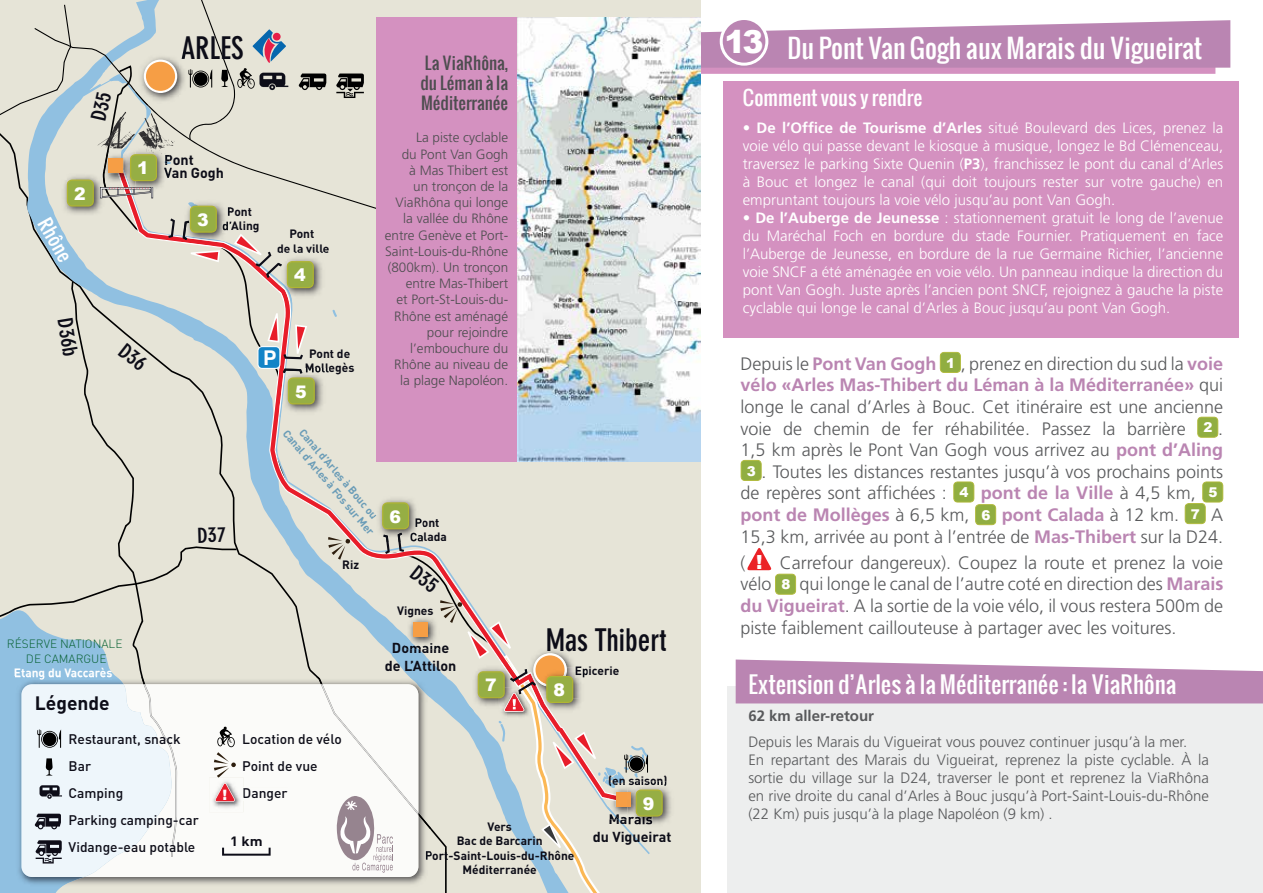
<style>
.page{position:relative;width:1263px;height:893px;background:#fff}
.page>*{position:absolute;margin:0;border:0;box-sizing:border-box;transform-origin:0 0}
.t1{font:700 condensed 30.9px "DIN Neuzeit Grotesk";color:#0d0d18}
.t2{font:25.5px "Oswald";color:#fff}
.t3{font:22.5px "Oswald";color:#fff}
.t4{font:700 condensed 20.85px "DIN Neuzeit Grotesk";color:#fff;scale:1.1 1}
.t5{font:700 condensed 20.55px "DIN Neuzeit Grotesk";color:#0d0d18;scale:1.1 1}
.t6{font:700 20.4px "Helvetica";color:#fff}
.t7{font:19.5px "Oswald";color:#fff}
.t8{font:700 19.2px "DIN";color:#0d0d18}
.t9{font:300 18px/21.6px "Frutiger";color:#58595b;text-align:center}
.t10{font:900 17.4px "Arial";color:#fff}
.t11{font:16.5px/19.8px "Oswald";color:#4d4d4f;text-align:justify}
.t12{font:300 15px/18px "Frutiger";color:#fff;text-align:justify}
.t13{font:300 15px/18px "Frutiger";color:#58595b}
.t14{font:700 15px "Frutiger";color:#58595b}
.t15{font:900 14.4px "Arial";color:#fff}
.t16{font:700 14.25px/17.1px "DIN";color:#0d0d18;text-align:center}
.t17{font:500 13.8px/27.2px "DIN";color:#0d0d18}
.t18{font:300 13.5px/16.2px "Frutiger";color:#4d4d4f;text-align:right}
.t19{font:700 13.35px "DIN";color:#0d0d18;scale:1.1 1}
.t20{font:700 12px/14.4px "DIN";color:#0d0d18;text-align:center}
.t21{font:700 12px "DIN";color:#fff}
.t22{font:300 11.85px/14.2px "DIN";color:#076132;text-align:center}
.t23{font:700 10.8px "DIN";color:#6a9cb7}
.s1{font-weight:700}
.s2{font-weight:700;color:#ba85b2}
.s3{font-family:"Arial";font-weight:900;font-size:13.5px;color:#fff}
.s4{font-family:"Arial";font-weight:900;font-size:19.5px;color:#fff}
</style>
<div class="page">
<svg style="left:701px;top:20px;width:529px;height:54px;background:#c594bc"></svg>
<div style="left:570px;top:0;width:130px;height:893px;background:#e6e4d7"></div>
<div style="left:27px;top:0;width:543px;height:527px;background:#e6e4d7"></div>
<svg style="left:0;top:624px;width:103px;height:269px;background:#9bc4df"></svg>
<div style="left:326px;top:28px;width:50px;height:37px;background:#e6e4d7"></div>
<div style="left:103px;top:65px;width:546px;height:828px;background:#e6e4d7"></div>
<svg style="left:115px;top:163px;width:505px;height:639px;background:#dcdcd4"></svg>
<svg style="left:328px;top:537px;width:22px;height:23px"></svg>
<img style="left:405px;top:614px;width:35px;height:29px">
<img style="left:418px;top:643px;width:22px;height:6px">
<svg style="left:405px;top:635px;width:13px;height:14px"></svg>
<div style="left:413px;top:622px;width:15px;height:15px;background:#f69e45"></div>
<img style="left:292px;top:252px;width:35px;height:49px">
<img style="left:290px;top:288px;width:2px;height:13px">
<img style="left:278px;top:288px;width:12px;height:13px">
<img style="left:286px;top:375px;width:42px;height:42px">
<img style="left:280px;top:404px;width:6px;height:13px">
<img style="left:280px;top:404px;width:4px;height:12px">
<img style="left:315px;top:369px;width:13px;height:6px">
<img style="left:373px;top:494px;width:50px;height:8px">
<svg style="left:373px;top:502px;width:50px;height:52px;background:#b6b794"></svg>
<img style="left:663px;top:781px;width:13px;height:49px">
<img style="left:663px;top:781px;width:3px;height:5px">
<svg style="left:440px;top:600px;width:223px;height:293px;background:#d9d4c8"></svg>
<svg style="left:257px;top:313px;width:58px;height:91px;background:#c0b8ad"></svg>
<img style="left:124px;top:677px;width:306px;height:212px">
<img style="left:316px;top:677px;width:114px;height:153px">
<img style="left:409px;top:677px;width:21px;height:21px">
<img style="left:14px;top:677px;width:110px;height:212px">
<svg style="left:426px;top:850px;width:4px;height:10px"></svg>
<img style="left:15px;top:677px;width:6px;height:3px">
<svg style="left:177px;top:684px;width:241px;height:193px"></svg>
<div style="left:244px;top:788px;width:43px;height:13px;background:#fbfbf9"></div>
<img style="left:209px;top:778px;width:35px;height:34px">
<svg style="left:243px;top:788px;width:1px;height:13px"></svg>
<svg style="left:214px;top:726px;width:22px;height:76px"></svg>
<svg style="left:222px;top:848px;width:49px;height:8px"></svg>
<svg style="left:21px;top:677px;width:156px;height:200px"></svg>
<svg style="left:336px;top:74px;width:28px;height:24px"></svg>
<svg style="left:321px;top:684px;width:97px;height:189px"></svg>
<div style="left:723px;top:81px;width:516px;height:257px;background:#d491c0"></div>
<svg style="left:940px;top:352px;width:21px;height:21px"></svg>
<svg style="left:1197px;top:417px;width:21px;height:21px"></svg>
<svg style="left:741px;top:460px;width:21px;height:21px"></svg>
<svg style="left:953px;top:481px;width:43px;height:44px"></svg>
<svg style="left:1185px;top:481px;width:38px;height:43px"></svg>
<svg style="left:747px;top:548px;width:49px;height:47px"></svg>
<div style="left:376px;top:17px;width:325px;height:444px;background:#d491c0"></div>
<img style="left:518px;top:17px;width:183px;height:444px">
<div style="left:727px;top:687px;width:536px;height:206px;background:#edeeee"></div>
<svg style="left:736px;top:659px;width:527px;height:44px;background:#c396bd"></svg>
<svg style="left:0;top:0;width:326px;height:288px;background:#d4d3c7"></svg>
<svg style="left:118px;top:343px;width:30px;height:28px"></svg>
<div style="left:0;top:527px;width:236px;height:97px;background:#e6e4d7"></div>
<svg style="left:409px;top:564px;width:31px;height:29px"></svg>
<p class="t10" style="left:74px;top:181px;width:13px">2</p>
<h3 class="t4" style="left:54px;top:213px;width:45px;rotate:61deg">Rhône</h3>
<h3 class="t5" style="left:77px;top:316px;width:36px;rotate:81deg">D36b</h3>
<p class="t10" style="left:137px;top:155px;width:13px">1</p>
<h1 class="t1" style="left:181px;top:30px;width:64px">ARLES</h1>
<p class="t16" style="left:164px;top:153px;width:61px;line-height:12.9px;text-align:left">Pont<br>Van Gogh</p>
<p class="t10" style="left:197px;top:207px;width:13px">3</p>
<p class="t20" style="left:222px;top:204px;width:39px">Pont d’Aling</p>
<p class="t20" style="left:277px;top:226px;width:54px">Pont<br>de la ville</p>
<p class="t10" style="left:294px;top:262px;width:13px">4</p>
<h3 class="t6" style="left:263px;top:342px;width:15px">P</h3>
<p class="t20" style="left:305px;top:346px;width:51px">Pont de<br>Mollegès</p>
<p class="t10" style="left:295px;top:379px;width:13px">5</p>
<p class="t11" style="left:420px;top:53px;width:89px">La ViaRhôna, du Léman à la Méditerranée</p>
<p class="t18" style="left:385px;top:130px;width:125px">La piste cyclable<br>du Pont Van Gogh<br>à Mas Thibert est<br>un tronçon de la<br>ViaRhôna qui longe la vallée du Rhône entre Genève et Port-<br>Saint-Louis-du-Rhône (800km). Un tronçon entre Mas-Thibert<br>et Port-St-Louis-du-<br>Rhône est aménagé pour rejoindre l’embouchure du<br>Rhône au niveau de la plage Napoléon.</p>
<p class="t23" style="left:307px;top:426px;width:116px;rotate:50deg">Canal d’Arles à Bouc ou</p>
<p class="t23" style="left:291px;top:426px;width:136px;rotate:50deg">Canal d'Arles à Fos sur Mer</p>
<p class="t20" style="left:342px;top:557px;width:18px">Riz</p>
<p class="t10" style="left:389px;top:504px;width:13px">6</p>
<p class="t20" style="left:410px;top:515px;width:39px">Pont<br>Calada</p>
<p class="t22" style="left:7px;top:637px;width:117px">RÉSERVE NATIONALE<br>DE CAMARGUE</p>
<p class="t21" style="left:14px;top:665px;width:100px">Etang du Vaccarès</p>
<p class="t8" style="left:35px;top:691px;width:76px">Légende</p>
<p class="t17" style="left:69px;top:724px;width:132px">Restaurant, snack<br>Bar<br>Camping<br>Parking camping-car<br>Vidange-eau potable</p>
<p class="t17" style="left:242px;top:724px;width:101px">Location de vélo<br>Point de vue<br>Danger</p>
<p class="t15" style="left:223px;top:784px;width:6px">!</p>
<p class="t19" style="left:230px;top:832px;width:31px">1 km</p>
<p class="t20" style="left:397px;top:603px;width:38px">Vignes</p>
<p class="t16" style="left:385px;top:639px;width:73px">Domaine de L’Attilon</p>
<h1 class="t1" style="left:546px;top:622px;width:122px">Mas Thibert</h1>
<p class="t10" style="left:485px;top:673px;width:13px">7</p>
<p class="t10" style="left:553px;top:677px;width:13px">8</p>
<p class="t20" style="left:575px;top:663px;width:46px">Epicerie</p>
<p class="t20" style="left:608px;top:773px;width:61px">(en saison)</p>
<p class="t10" style="left:643px;top:791px;width:13px">9</p>
<p class="t20" style="left:425px;top:819px;width:151px">Vers<br>Bac de Barcarin<br>Port-Saint-Louis-du-Rhône<br>Méditerranée</p>
<p class="t16" style="left:593px;top:827px;width:80px">du Vigueirat</p>
<h2 class="t2" style="left:724px;top:29px;width:479px"><sup>13</sup> Du Pont Van Gogh aux Marais du Vigueirat</h2>
<h3 class="t7" style="left:743px;top:83px;width:181px">Comment vous y rendre</h3>
<p class="t12" style="left:743px;top:118px;width:482px">• <span class="s1">De l’Office de Tourisme d’Arles</span> situé Boulevard des Lices, prenez la voie vélo qui passe devant le kiosque à musique, longez le Bd Clémenceau, traversez le parking Sixte Quenin (<span class="s1">P3</span>), franchissez le pont du canal d’Arles à Bouc et longez le canal (qui doit toujours rester sur votre gauche) en empruntant toujours la voie vélo jusqu’au pont Van Gogh.</p>
<p class="t12" style="left:743px;top:208px;width:482px">• <span class="s1">De l’Auberge de Jeunesse</span> : stationnement gratuit le long de l’avenue du Maréchal Foch en bordure du stade Fournier. Pratiquement en face l’Auberge de Jeunesse, en bordure de la rue Germaine Richier, l’ancienne voie SNCF a été aménagée en voie vélo. Un panneau indique la direction du pont Van Gogh. Juste après l’ancien pont SNCF, rejoignez à gauche la piste cyclable qui longe le canal d’Arles à Bouc jusqu’au pont Van Gogh.</p>
<p class="t9" style="left:741px;top:353px;width:484px">Depuis le <span class="s2">Pont Van Gogh</span> <span class="s3">1</span> , prenez en direction du sud la <span class="s2">voie vélo «Arles Mas-Thibert du Léman à la Méditerranée»</span> qui longe le canal d’Arles à Bouc. Cet itinéraire est une ancienne voie de chemin de fer réhabilitée. Passez la barrière <span class="s3">2</span> .<br>1,5 km après le Pont Van Gogh vous arrivez au <span class="s2">pont d’Aling </span><span class="s3">3</span> . Toutes les distances restantes jusqu’à vos prochains points de repères sont affichées : <span class="s3">4</span> <span class="s2">pont de la Ville</span> à 4,5 km, <span class="s3">5 </span><span class="s2">pont de Mollèges</span> à 6,5 km, <span class="s3">6</span> <span class="s2">pont Calada</span> à 12 km. <span class="s3">7</span> A 15,3 km, arrivée au pont à l’entrée de <span class="s2">Mas-Thibert</span> sur la D24.</p>
<p class="t9" style="left:741px;top:552px;width:484px;text-align:justify">( <span class="s4">!</span> Carrefour dangereux). Coupez la route et prenez la voie vélo <span class="s3">8</span> qui longe le canal de l’autre coté en direction des <span class="s2">Marais du Vigueirat</span>. A la sortie de la voie vélo, il vous restera 500m de piste faiblement caillouteuse à partager avec les voitures.</p>
<h3 class="t3" style="left:748px;top:667px;width:429px">Extension d’Arles à la Méditerranée : la ViaRhôna</h3>
<p class="t14" style="left:748px;top:707px;width:127px">62 km aller-retour</p>
<p class="t13" style="left:748px;top:733px;width:462px">Depuis les Marais du Vigueirat vous pouvez continuer jusqu’à la mer.<br>En repartant des Marais du Vigueirat, reprenez la piste cyclable. À la sortie du village sur la D24, traverser le pont et reprenez la ViaRhôna en rive droite du canal d’Arles à Bouc jusqu’à Port-Saint-Louis-du-Rhône (22 Km) puis jusqu’à la plage Napoléon (9 km) .</p>
</div>
